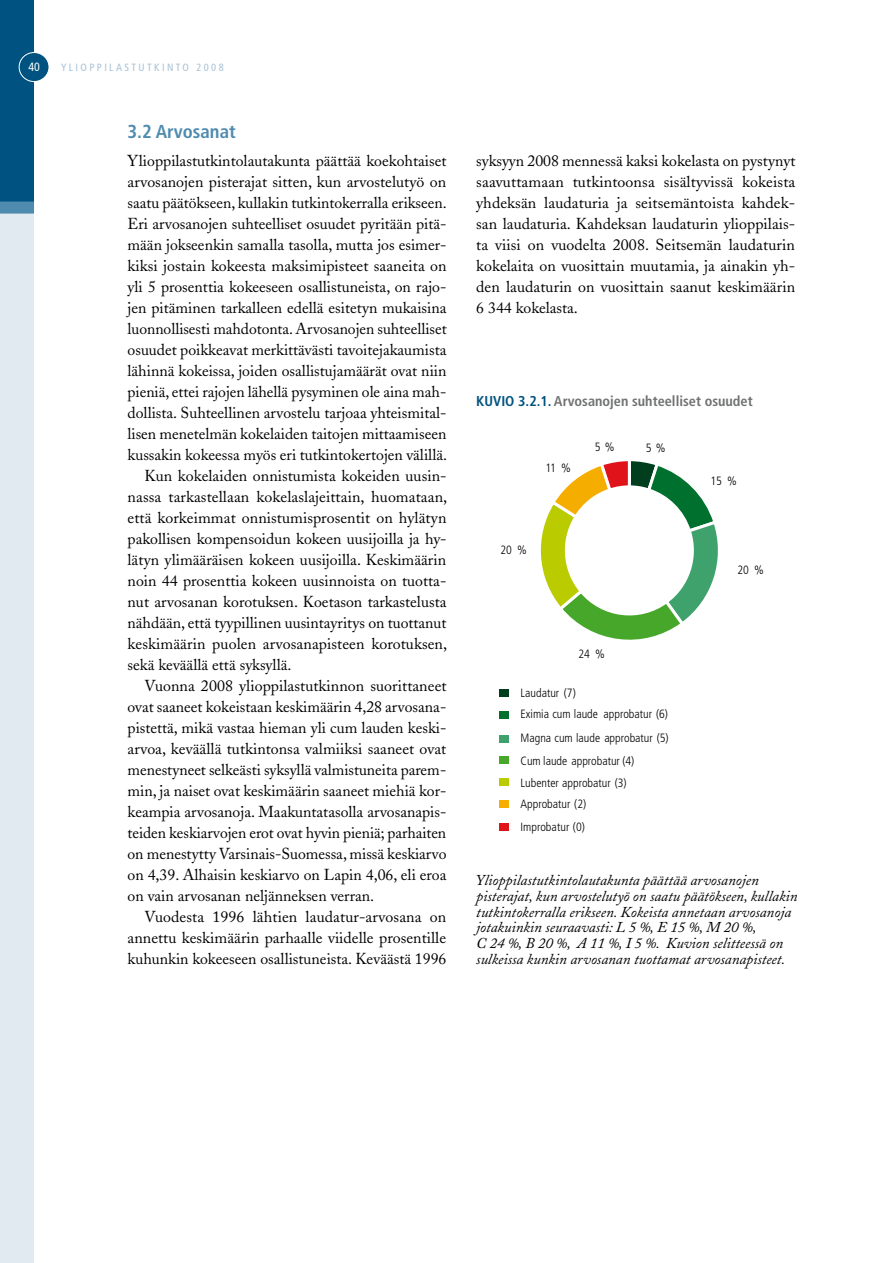
<style>
.page{position:relative;width:893px;height:1263px;background:#fff}
.page>*{position:absolute;margin:0;border:0;box-sizing:border-box;transform-origin:0 0}
.t1{font:700 condensed 18.75px "Frutiger";color:#4f8bae}
.t2{font:15.75px/21px "Adobe Caslon";color:#000;text-align:justify}
.t3{font:italic 15px/15.8px "Adobe Caslon";color:#000}
.t4{font:700 condensed 14.25px "Frutiger";color:#707172}
.t5{font:300 condensed 12px/22.4px "Frutiger";color:#000}
.t6{font:condensed 12px "Frutiger";color:#fff}
.t7{font:condensed 10.5px "Frutiger";letter-spacing:.23em;color:#a8c2d6}
.s1{color:#005380}
</style>
<div class="page">
<div style="left:0;top:0;width:34px;height:1263px;background:#e2eaf1"></div>
<div style="left:0;top:0;width:34px;height:202px;background:#005380"></div>
<div style="left:0;top:202px;width:34px;height:12px;background:#4f8bae"></div>
<div style="left:19px;top:53px;width:30px;height:29px;background:#005380;border-radius:50%"></div>
<div style="left:19px;top:52px;width:30px;height:30px;border:1px solid #fff;border-radius:50%"></div>
<svg style="left:540px;top:461px;width:178px;height:179px"></svg>
<div style="left:499px;top:689px;width:10px;height:8px;background:#003e1d"></div>
<div style="left:499px;top:711px;width:10px;height:8px;background:#00702e"></div>
<div style="left:499px;top:735px;width:10px;height:7px;background:#3fa26d"></div>
<div style="left:499px;top:756px;width:10px;height:8px;background:#47a72a"></div>
<div style="left:499px;top:778px;width:10px;height:8px;background:#bacb00"></div>
<div style="left:499px;top:800px;width:10px;height:8px;background:#f5ae00"></div>
<div style="left:499px;top:823px;width:10px;height:8px;background:#e0131a"></div>
<p class="t6" style="left:28px;top:60px;width:13px">40</p>
<p class="t7" style="left:61px;top:61px;width:164px">YLIOPPILAST UT KINTO 2008</p>
<p class="t1" style="left:128px;top:121px;width:110px">3.2 Arvosanat</p>
<p class="t2" style="left:128px;top:150px;width:320px">Ylioppilastutkintolautakunta päättää koekohtaiset</p>
<p class="t2" style="left:128px;top:171px;width:320px">arvosanojen pisterajat sitten, kun arvostelutyö on</p>
<p class="t2" style="left:128px;top:192px;width:321px">saatu päätökseen, kullakin tutkintokerralla erikseen.</p>
<p class="t2" style="left:128px;top:213px;width:320px">Eri arvosanojen suhteelliset osuudet pyritään pitä-</p>
<p class="t2" style="left:128px;top:234px;width:320px">mään jokseenkin samalla tasolla, mutta jos esimer-</p>
<p class="t2" style="left:128px;top:255px;width:321px">kiksi jostain kokeesta maksimipisteet saaneita on</p>
<p class="t2" style="left:128px;top:276px;width:320px">yli 5 prosenttia kokeeseen osallistuneista, on rajo-</p>
<p class="t2" style="left:128px;top:297px;width:320px">jen pitäminen tarkalleen edellä esitetyn mukaisina</p>
<p class="t2" style="left:128px;top:318px;width:321px">luonnollisesti mahdotonta. Arvosanojen suhteelliset</p>
<p class="t2" style="left:128px;top:339px;width:320px">osuudet poikkeavat merkittävästi tavoitejakaumista</p>
<p class="t2" style="left:128px;top:360px;width:320px">lähinnä kokeissa, joiden osallistujamäärät ovat niin</p>
<p class="t2" style="left:128px;top:381px;width:320px">pieniä, ettei rajojen lähellä pysyminen ole aina mah-</p>
<p class="t2" style="left:128px;top:402px;width:320px">dollista. Suhteellinen arvostelu tarjoaa yhteismital-</p>
<p class="t2" style="left:128px;top:423px;width:320px">lisen menetelmän kokelaiden taitojen mittaamiseen</p>
<p class="t2" style="left:128px;top:444px;width:321px">kussakin kokeessa myös eri tutkintokertojen välillä.</p>
<p class="t2" style="left:145px;top:465px;width:303px">Kun kokelaiden onnistumista kokeiden uusin-</p>
<p class="t2" style="left:128px;top:486px;width:321px">nassa tarkastellaan kokelaslajeittain, huomataan,</p>
<p class="t2" style="left:128px;top:507px;width:320px">että korkeimmat onnistumisprosentit on hylätyn</p>
<p class="t2" style="left:128px;top:528px;width:320px">pakollisen kompensoidun kokeen uusijoilla ja hy-</p>
<p class="t2" style="left:128px;top:549px;width:320px">lätyn ylimääräisen kokeen uusijoilla. Keskimäärin</p>
<p class="t2" style="left:128px;top:570px;width:320px">noin 44 prosenttia kokeen uusinnoista on tuotta-</p>
<p class="t2" style="left:128px;top:591px;width:320px">nut arvosanan korotuksen. Koetason tarkastelusta</p>
<p class="t2" style="left:128px;top:612px;width:321px">nähdään, että tyypillinen uusintayritys on tuottanut</p>
<p class="t2" style="left:128px;top:633px;width:321px">keskimäärin puolen arvosanapisteen korotuksen,</p>
<p class="t2" style="left:128px;top:654px;width:165px">sekä keväällä että syksyllä.</p>
<p class="t2" style="left:145px;top:675px;width:304px">Vuonna 2008 ylioppilastutkinnon suorittaneet</p>
<p class="t2" style="left:128px;top:696px;width:319px">ovat saaneet kokeistaan keskimäärin 4,28 arvosana-</p>
<p class="t2" style="left:128px;top:717px;width:320px">pistettä, mikä vastaa hieman yli cum lauden keski-</p>
<p class="t2" style="left:128px;top:738px;width:320px">arvoa, keväällä tutkintonsa valmiiksi saaneet ovat</p>
<p class="t2" style="left:128px;top:759px;width:320px">menestyneet selkeästi syksyllä valmistuneita parem-</p>
<p class="t2" style="left:128px;top:780px;width:320px">min, ja naiset ovat keskimäärin saaneet miehiä kor-</p>
<p class="t2" style="left:128px;top:801px;width:320px">keampia arvosanoja. Maakuntatasolla arvosanapis-</p>
<p class="t2" style="left:128px;top:822px;width:320px">teiden keskiarvojen erot ovat hyvin pieniä; parhaiten</p>
<p class="t2" style="left:128px;top:843px;width:320px">on menestytty Varsinais-Suomessa, missä keskiarvo</p>
<p class="t2" style="left:128px;top:864px;width:320px">on 4,39. Alhaisin keskiarvo on Lapin 4,06, eli eroa</p>
<p class="t2" style="left:128px;top:885px;width:248px">on vain arvosanan neljänneksen verran.</p>
<p class="t2" style="left:145px;top:906px;width:303px">Vuodesta 1996 lähtien laudatur-arvosana on</p>
<p class="t2" style="left:128px;top:927px;width:320px">annettu keskimäärin parhaalle viidelle prosentille</p>
<p class="t2" style="left:128px;top:948px;width:320px">kuhunkin kokeeseen osallistuneista. Keväästä 1996</p>
<p class="t2" style="left:476px;top:150px;width:321px">syksyyn 2008 mennessä kaksi kokelasta on pystynyt saavuttamaan tutkintoonsa sisältyvissä kokeista yhdeksän laudaturia ja seitsemäntoista kahdek&shy;san laudaturia. Kahdeksan laudaturin ylioppilais&shy;ta viisi on vuodelta 2008. Seitsemän laudaturin kokelaita on vuosittain muutamia, ja ainakin yh&shy;den laudaturin on vuosittain saanut keskimäärin 6 344 kokelasta.</p>
<p class="t4" style="left:476px;top:392px;width:278px"><span class="s1">KUVIO 3.2.1.</span> Arvosanojen suhteelliset osuudet</p>
<p class="t5" style="left:545px;top:456px;width:27px">11 %</p>
<p class="t5" style="left:595px;top:435px;width:21px">5 %</p>
<p class="t5" style="left:646px;top:437px;width:21px">5 %</p>
<p class="t5" style="left:500px;top:539px;width:28px">20 %</p>
<p class="t5" style="left:578px;top:642px;width:28px">24 %</p>
<p class="t5" style="left:521px;top:683px;width:149px;line-height:21px">Laudatur (7)<br>Eximia cum laude approbatur (6)</p>
<p class="t5" style="left:521px;top:727px;width:150px">Magna cum laude approbatur (5)<br>Cum laude approbatur (4)<br>Lubenter approbatur (3)</p>
<p class="t5" style="left:521px;top:793px;width:67px;line-height:22.8px">Approbatur (2)<br>Improbatur (0)</p>
<p class="t5" style="left:710px;top:470px;width:28px">15 %</p>
<p class="t5" style="left:737px;top:558px;width:28px">20 %</p>
<p class="t3" style="left:476px;top:873px;width:323px">Ylioppilastutkintolautakunta päättää arvosanojen pisterajat, kun arvostelutyö on saatu päätökseen, kullakin tutkintokerralla erikseen. Kokeista annetaan arvosanoja jotakuinkin seuraavasti: L 5 %, E 15 %, M 20 %,<br>C 24 %, B 20 %, A 11 %, I 5 %. Kuvion selitteessä on sulkeissa kunkin arvosanan tuottamat arvosanapisteet.</p>
</div>
